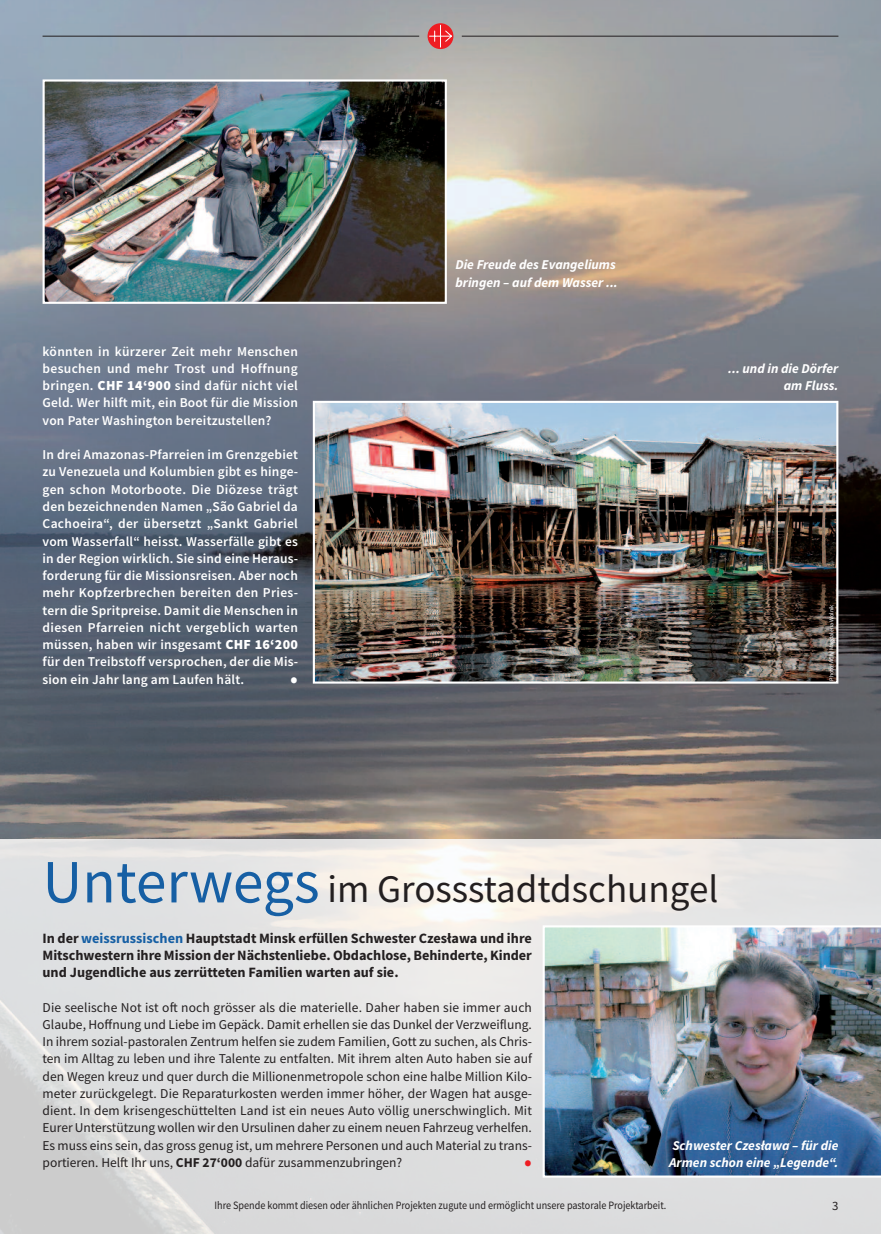
<style>
.page{position:relative;width:881px;height:1234px;background:#fff}
.page>*{position:absolute;margin:0;border:0;box-sizing:border-box;transform-origin:0 0}
.t1{font:39px "Source Sans Pro";color:#231f20}
.t2{font:25.5px "Source Sans Pro";color:#fff}
.t3{font:25.5px "Source Sans Pro";color:#ee1d23}
.t4{font:700 14.25px/17.2px "Source Sans Pro";color:#231f20;text-align:justify}
.t5{font:13.5px/17.2px "Source Sans Pro";color:#231f20;text-align:justify}
.t6{font:600 13.5px/17.2px "Source Sans Pro";letter-spacing:.015em;color:#fff;text-align:justify}
.t7{font:italic 700 13.5px/17.2px "Source Sans Pro";color:#fff}
.t8{font:12.75px "Source Sans Pro";color:#231f20}
.t9{font:11.25px "Source Sans Pro";color:#231f20;scale:.9 1}
.t10{font:6px "Source Sans Pro";color:#fff}
.s1{font-weight:900;font-size:13.8px}
.s2{font-size:61.5px;color:#165fa4}
.s3{color:#165fa4}
.s4{font-weight:700}
</style>
<div class="page">
<img style="left:0;top:0;width:880px;height:838px">
<div style="left:0;top:838px;width:880px;height:395px;background:#fff;opacity:.8"></div>
<hr style="left:43px;top:36px;width:376px;height:1px;background:#231f20">
<svg style="left:427px;top:23px;width:26px;height:26px"></svg>
<svg style="left:428px;top:24px;width:24px;height:24px"></svg>
<hr style="left:461px;top:36px;width:377px;height:1px;background:#231f20">
<img style="left:316px;top:404px;width:519px;height:276px">
<div style="left:313px;top:401px;width:525px;height:282px;border:2px solid #fff"></div>
<img style="left:46px;top:82px;width:397px;height:219px">
<div style="left:43px;top:79px;width:403px;height:225px;border:2px solid #fff"></div>
<img style="left:542px;top:925px;width:338px;height:252px">
<p class="t6" style="left:43px;top:343px;width:257px">könnten in kürzerer Zeit mehr Menschen besuchen und mehr Trost und Hoffnung bringen. <span class="s1">CHF 14‘900</span> sind dafür nicht viel Geld. Wer hilft mit, ein Boot für die Mission von Pater Washington bereitzustellen?</p>
<p class="t6" style="left:43px;top:447px;width:257px">In drei Amazonas-Pfarreien im Grenzgebiet zu Venezuela und Kolumbien gibt es hinge&shy;gen schon Motorboote. Die Diözese trägt den bezeichnenden Namen „São Gabriel da Cachoeira“, der übersetzt „Sankt Gabriel vom Wasserfall“ heisst. Wasserfälle gibt es in der Region wirklich. Sie sind eine Heraus&shy;forderung für die Missionsreisen. Aber noch mehr Kopfzerbrechen bereiten den Pries&shy;tern die Spritpreise. Damit die Menschen in diesen Pfarreien nicht vergeblich warten müssen, haben wir insgesamt <span class="s1">CHF 16‘200 </span>für den Treibstoff versprochen, der die Mis&shy;sion ein Jahr lang am Laufen hält.</p>
<h2 class="t2" style="left:290px;top:668px;width:9px">•</h2>
<p class="t7" style="left:455px;top:257px;width:164px">Die Freude des Evangeliums bringen – auf dem Wasser ...</p>
<p class="t7" style="left:727px;top:361px;width:112px;text-align:right">... und in die Dörfer am Fluss.</p>
<p class="t10" style="left:828px;top:680px;width:78px;rotate:-90deg">Photo: ACN/Magdalena Wolnik</p>
<h1 class="t1" style="left:43px;top:874px;width:677px"><span class="s2">Unterwegs</span> im Grossstadtdschungel</h1>
<p class="t4" style="left:43px;top:930px;width:490px">In der <span class="s3">weissrussischen</span> Hauptstadt Minsk erfüllen Schwester Czesława und ihre Mitschwestern ihre Mission der Nächstenliebe. Obdachlose, Behinderte, Kinder und Jugendliche aus zerrütteten Familien warten auf sie.</p>
<p class="t5" style="left:42px;top:999px;width:491px">Die seelische Not ist oft noch grösser als die materielle. Daher haben sie immer auch Glaube, Hoffnung und Liebe im Gepäck. Damit erhellen sie das Dunkel der Verzweiflung.<br>In ihrem sozial-pastoralen Zentrum helfen sie zudem Familien, Gott zu suchen, als Chris&shy;ten im Alltag zu leben und ihre Talente zu entfalten. Mit ihrem alten Auto haben sie auf den Wegen kreuz und quer durch die Millionenmetropole schon eine halbe Million Kilo&shy;meter zurückgelegt. Die Reparaturkosten werden immer höher, der Wagen hat ausge&shy;dient. In dem krisengeschüttelten Land ist ein neues Auto völlig unerschwinglich. Mit Eurer Unterstützung wollen wir den Ursulinen daher zu einem neuen Fahrzeug verhelfen.<br>Es muss eins sein, das gross genug ist, um mehrere Personen und auch Material zu trans&shy;portieren. Helft Ihr uns, <span class="s4">CHF 27‘000</span> dafür zusammenzubringen?</p>
<h2 class="t3" style="left:524px;top:1151px;width:9px">•</h2>
<p class="t7" style="left:669px;top:1137px;width:171px">Schwester Czesława – für die<br>Armen schon eine „Legende“.</p>
<p class="t9" style="left:214px;top:1201px;width:503px">Ihre Spende kommt diesen oder ähnlichen Projekten zugute und ermöglicht unsere pastorale Projektarbeit.</p>
<p class="t8" style="left:831px;top:1200px;width:8px">3</p>
</div>
